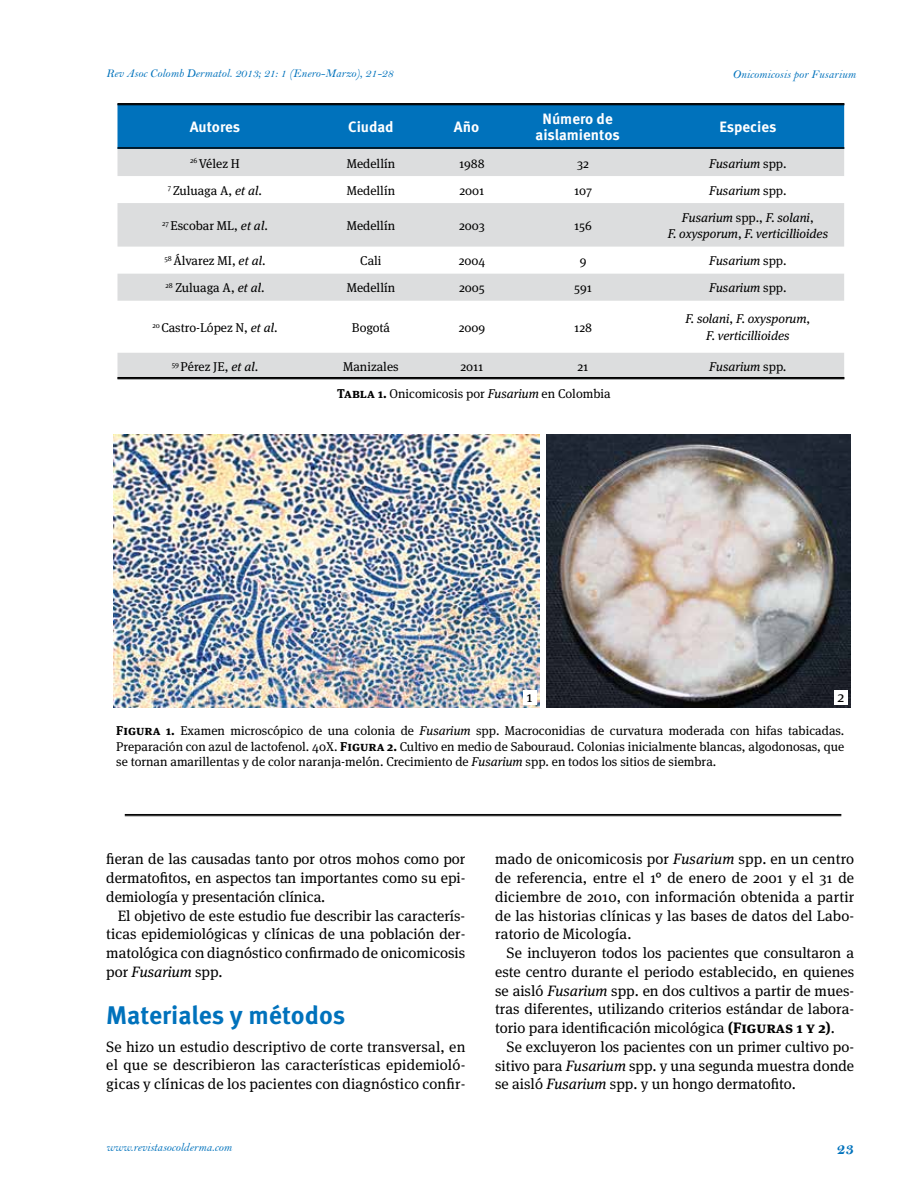
<style>
.page{position:relative;width:918px;height:1188px;background:#fff}
.page>*{position:absolute;margin:0;border:0;box-sizing:border-box;transform-origin:0 0}
.t1{font:700 25.5px "Meta Pro";letter-spacing:-.005em;color:#0072bc}
.t2{font:16.5px "Bell MT Bold";color:#0072bc}
.t3{font:15px/18.8px "Meta Serif OT";color:#000;text-align:justify}
.t4{font:700 15px/16.5px "Meta Pro";color:#fff;text-align:center}
.t5{font:12.75px/15.8px "Meta Serif OT";color:#000;text-align:justify}
.t6{font:italic 12.75px/16.5px "Meta Serif OT";color:#000;text-align:center}
.t7{font:12px "Bell MT Italic";color:#0072bc}
.s1{font-style:normal}
.s2{font-style:italic}
.s3{font-weight:700}
</style>
<div class="page">
<img style="left:547px;top:434px;width:303px;height:273px">
<div style="left:117px;top:106px;width:727px;height:41px;background:#0072bc"></div>
<svg style="left:117px;top:149px;width:727px;height:231px;fill:#dcddde"></svg>
<hr style="left:117px;top:103px;width:727px;height:1px;background:#000">
<hr style="left:117px;top:104px;width:727px;height:1px;background:#000">
<hr style="left:117px;top:105px;width:727px;height:1px;background:#000">
<hr style="left:117px;top:147px;width:727px;height:2px;background:#000">
<hr style="left:117px;top:377px;width:727px;height:1px;background:#000">
<hr style="left:117px;top:378px;width:727px;height:1px;background:#000">
<hr style="left:125px;top:814px;width:716px;height:1px;background:#000">
<hr style="left:125px;top:815px;width:716px;height:1px;background:#000">
<img style="left:113px;top:434px;width:427px;height:273px">
<div style="left:524px;top:690px;width:13px;height:15px;background:#fff"></div>
<div style="left:835px;top:690px;width:13px;height:15px;background:#fff"></div>
<p class="t7" style="left:106px;top:66px;width:289px">Rev Asoc Colomb Dermatol. 2013; 21: 1 (Enero-Marzo), 21-28</p>
<p class="t7" style="left:732px;top:67px;width:125px">Onicomicosis por Fusarium</p>
<p class="t4" style="left:190px;top:119px;width:52px">Autores</p>
<p class="t4" style="left:348px;top:119px;width:47px">Ciudad</p>
<p class="t4" style="left:454px;top:119px;width:27px">Año</p>
<p class="t4" style="left:536px;top:111px;width:86px">Número de aislamientos</p>
<p class="t4" style="left:719px;top:119px;width:59px">Especies</p>
<p class="t5" style="left:190px;top:156px;width:51px"><sup>26</sup> Vélez H</p>
<p class="t5" style="left:347px;top:156px;width:50px">Medellín</p>
<p class="t5" style="left:459px;top:156px;width:27px">1988</p>
<p class="t5" style="left:577px;top:156px;width:13px">32</p>
<p class="t6" style="left:709px;top:155px;width:79px">Fusarium <span class="s1">spp.</span></p>
<p class="t5" style="left:168px;top:183px;width:96px"><sup>7</sup> Zuluaga A, <span class="s2">et al</span>.</p>
<p class="t5" style="left:347px;top:183px;width:50px">Medellín</p>
<p class="t5" style="left:459px;top:183px;width:26px">2001</p>
<p class="t5" style="left:574px;top:183px;width:19px">107</p>
<p class="t6" style="left:709px;top:182px;width:79px">Fusarium <span class="s1">spp.</span></p>
<p class="t5" style="left:162px;top:218px;width:107px"><sup>27</sup> Escobar ML, <span class="s2">et al</span>.</p>
<p class="t5" style="left:347px;top:218px;width:50px">Medellín</p>
<p class="t5" style="left:459px;top:218px;width:27px">2003</p>
<p class="t5" style="left:574px;top:218px;width:19px">156</p>
<p class="t6" style="left:668px;top:209px;width:162px">Fusarium <span class="s1">spp.,</span> F. solani<span class="s1">,<br></span>F. oxysporum<span class="s1">,</span> F. verticillioides</p>
<p class="t5" style="left:164px;top:253px;width:103px"><sup>58</sup> Álvarez MI, <span class="s2">et al</span>.</p>
<p class="t5" style="left:360px;top:253px;width:23px">Cali</p>
<p class="t5" style="left:459px;top:253px;width:28px">2004</p>
<p class="t5" style="left:580px;top:253px;width:8px">9</p>
<p class="t6" style="left:709px;top:253px;width:79px">Fusarium <span class="s1">spp.</span></p>
<p class="t5" style="left:165px;top:280px;width:101px"><sup>28</sup> Zuluaga A, <span class="s2">et al</span>.</p>
<p class="t5" style="left:347px;top:280px;width:50px">Medellín</p>
<p class="t5" style="left:459px;top:280px;width:27px">2005</p>
<p class="t5" style="left:574px;top:280px;width:19px">591</p>
<p class="t6" style="left:709px;top:280px;width:79px">Fusarium <span class="s1">spp.</span></p>
<p class="t5" style="left:152px;top:320px;width:127px"><sup>20</sup> Castro-López N, <span class="s2">et al</span>.</p>
<p class="t5" style="left:352px;top:320px;width:40px">Bogotá</p>
<p class="t5" style="left:459px;top:320px;width:28px">2009</p>
<p class="t5" style="left:574px;top:320px;width:19px">128</p>
<p class="t6" style="left:685px;top:311px;width:126px">F. solani<span class="s1">,</span> F. oxysporum<span class="s1">,<br></span>F. verticillioides</p>
<p class="t5" style="left:172px;top:359px;width:88px"><sup>59</sup> Pérez JE, <span class="s2">et al</span>.</p>
<p class="t5" style="left:343px;top:359px;width:57px">Manizales</p>
<p class="t5" style="left:460px;top:359px;width:25px">2011</p>
<p class="t5" style="left:578px;top:359px;width:12px">21</p>
<p class="t6" style="left:709px;top:359px;width:79px">Fusarium <span class="s1">spp</span>.</p>
<p class="t5" style="left:337px;top:386px;width:275px"><span class="s3">Tabla 1.</span> Onicomicosis por <span class="s2">Fusarium</span> en Colombia</p>
<p class="t3" style="left:526px;top:688px;width:8px">1</p>
<p class="t3" style="left:838px;top:688px;width:8px">2</p>
<p class="t5" style="left:116px;top:723px;width:730px"><span class="s3">Figura 1.</span> Examen microscópico de una colonia de <span class="s2">Fusarium</span> spp. Macroconidias de curvatura moderada con hifas tabicadas.<br>Preparación con azul de lactofenol. 40X. <span class="s3">Figura 2.</span> Cultivo en medio de Sabouraud. Colonias inicialmente blancas, algodonosas, que se tornan amarillentas y de color naranja-melón. Crecimiento de <span class="s2">Fusarium</span> spp. en todos los sitios de siembra.</p>
<p class="t3" style="left:106px;top:850px;width:361px">fieran de las causadas tanto por otros mohos como por dermatofitos, en aspectos tan importantes como su epi&shy;demiología y presentación clínica.</p>
<p class="t3" style="left:106px;top:906px;width:361px;text-indent:11px">El objetivo de este estudio fue describir las caracterís&shy;ticas epidemiológicas y clínicas de una población der&shy;matológica con diagnóstico confirmado de onicomicosis por <span class="s2">Fusarium</span> spp.</p>
<h1 class="t1" style="left:106px;top:1000px;width:240px">Materiales y métodos</h1>
<p class="t3" style="left:106px;top:1038px;width:361px">Se hizo un estudio descriptivo de corte transversal, en el que se describieron las características epidemioló&shy;gicas y clínicas de los pacientes con diagnóstico confir-</p>
<p class="t3" style="left:495px;top:850px;width:361px">mado de onicomicosis por <span class="s2">Fusarium</span> spp. en un centro de referencia, entre el 1° de enero de 2001 y el 31 de diciembre de 2010, con información obtenida a partir de las historias clínicas y las bases de datos del Labo&shy;ratorio de Micología.</p>
<p class="t3" style="left:495px;top:944px;width:361px;text-indent:11px">Se incluyeron todos los pacientes que consultaron a este centro durante el periodo establecido, en quienes se aisló <span class="s2">Fusarium</span> spp. en dos cultivos a partir de mues&shy;tras diferentes, utilizando criterios estándar de labora&shy;torio para identificación micológica <span class="s3">(Figuras 1 y 2)</span>.</p>
<p class="t3" style="left:495px;top:1038px;width:361px;text-indent:11px">Se excluyeron los pacientes con un primer cultivo po&shy;sitivo para <span class="s2">Fusarium</span> spp<span class="s2">.</span> y una segunda muestra donde se aisló <span class="s2">Fusarium</span> spp. y un hongo dermatofito.</p>
<p class="t7" style="left:106px;top:1140px;width:127px">www.revistasocolderma.com</p>
<p class="t2" style="left:837px;top:1138px;width:19px">23</p>
</div>
